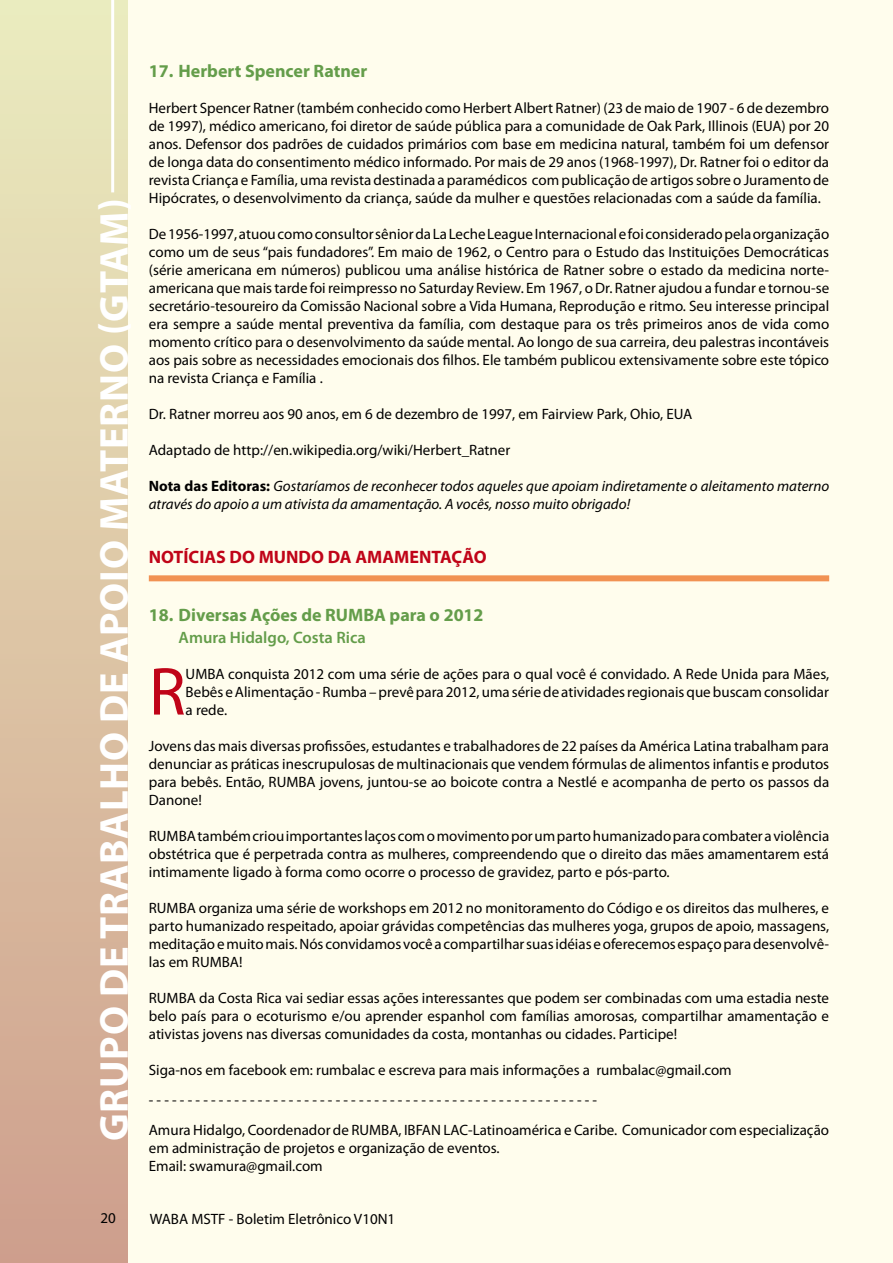
<style>
.page{position:relative;width:893px;height:1263px;background:#fffded}
.page>*{position:absolute;margin:0;border:0;box-sizing:border-box;transform-origin:0 0}
.t1{font:68.4px "Myriad Pro";color:#c00418}
.t2{font:700 40.5px "Myriad Pro";letter-spacing:.02em;color:#fff}
.t3{font:700 18px "Myriad Pro";color:#649d4a}
.t4{font:700 18px "Myriad Pro";color:#c00418}
.t5{font:600 16.5px "Myriad Pro";color:#649d4a}
.t6{font:15px/18px "Myriad Pro";color:#000;text-align:justify}
.t7{font:italic 15px/18px "Myriad Pro";color:#000}
.s1{font-weight:700;font-style:normal}
</style>
<div class="page">
<div style="left:0;top:0;width:128px;height:1263px;background:linear-gradient(to bottom,#ebecbf,#cf9e8c)"></div>
<hr style="left:111px;top:0;width:3px;height:192px;background:#fff">
<div style="left:149px;top:575px;width:680px;height:6px;background:#f19253"></div>
<h2 class="t2" style="left:88px;top:1141px;width:945px;rotate:-90deg">Grupo de Trabalho de Apoio Materno (GTAM)</h2>
<p class="t3" style="left:149px;top:59px;width:220px">17. Herbert Spencer Ratner</p>
<p class="t6" style="left:149px;top:99px;width:682px">Herbert Spencer Ratner (também conhecido como Herbert Albert Ratner) (23 de maio de 1907 - 6 de dezembro de 1997), médico americano, foi diretor de saúde pública para a comunidade de Oak Park, Illinois (EUA) por 20 anos. Defensor dos padrões de cuidados primários com base em medicina natural, também foi um defensor de longa data do consentimento médico informado. Por mais de 29 anos (1968-1997), Dr. Ratner foi o editor da revista Criança e Família, uma revista destinada a paramédicos com publicação de artigos sobre o Juramento de Hipócrates, o desenvolvimento da criança, saúde da mulher e questões relacionadas com a saúde da família.</p>
<p class="t6" style="left:149px;top:225px;width:682px">De 1956-1997, atuou como consultor sênior da La Leche League Internacional e foi considerado pela organização como um de seus “pais fundadores”. Em maio de 1962, o Centro para o Estudo das Instituições Democráticas (série americana em números) publicou uma análise histórica de Ratner sobre o estado da medicina norte&shy;americana que mais tarde foi reimpresso no Saturday Review. Em 1967, o Dr. Ratner ajudou a fundar e tornou-se secretário-tesoureiro da Comissão Nacional sobre a Vida Humana, Reprodução e ritmo. Seu interesse principal era sempre a saúde mental preventiva da família, com destaque para os três primeiros anos de vida como momento crítico para o desenvolvimento da saúde mental. Ao longo de sua carreira, deu palestras incontáveis aos pais sobre as necessidades emocionais dos filhos. Ele também publicou extensivamente sobre este tópico na revista Criança e Família .</p>
<p class="t6" style="left:149px;top:405px;width:545px">Dr. Ratner morreu aos 90 anos, em 6 de dezembro de 1997, em Fairview Park, Ohio, EUA</p>
<p class="t6" style="left:149px;top:441px;width:363px">Adaptado de http://en.wikipedia.org/wiki/Herbert_Ratner</p>
<p class="t7" style="left:149px;top:477px;width:682px"><span class="s1">Nota das Editoras:</span> Gostaríamos de reconhecer todos aqueles que apoiam indiretamente o aleitamento materno através do apoio a um ativista da amamentação. A vocês, nosso muito obrigado!</p>
<p class="t4" style="left:149px;top:545px;width:139px">NOTÍCIAS DO MUNDO</p>
<p class="t4" style="left:328px;top:545px;width:159px">DA AMAMENTAÇÃO</p>
<p class="t3" style="left:149px;top:603px;width:336px">18. Diversas Ações de RU MBA para o 2012</p>
<p class="t5" style="left:179px;top:626px;width:189px">Amura Hidalgo, Costa Rica</p>
<h1 class="t1" style="left:149px;top:649px;width:38px">R</h1>
<p class="t6" style="left:186px;top:664px;width:645px">UMBA conquista 2012 com uma série de ações para o qual você é convidado. A Rede Unida para Mães, Bebês e Alimentação - Rumba – prevê para 2012, uma série de atividades regionais que buscam consolidar a rede.</p>
<p class="t6" style="left:149px;top:736px;width:682px">Jovens das mais diversas profissões, estudantes e trabalhadores de 22 países da América Latina trabalham para denunciar as práticas inescrupulosas de multinacionais que vendem fórmulas de alimentos infantis e produtos para bebês. Então, RUMBA jovens, juntou-se ao boicote contra a Nestlé e acompanha de perto os passos da Danone!</p>
<p class="t6" style="left:149px;top:826px;width:682px">RUMBA também criou importantes laços com o movimento por um parto humanizado para combater a violência obstétrica que é perpetrada contra as mulheres, compreendendo que o direito das mães amamentarem está intimamente ligado à forma como ocorre o processo de gravidez, parto e pós-parto.</p>
<p class="t6" style="left:149px;top:898px;width:682px">RUMBA organiza uma série de workshops em 2012 no monitoramento do Código e os direitos das mulheres, e parto humanizado respeitado, apoiar grávidas competências das mulheres yoga, grupos de apoio, massagens, meditação e muito mais. Nós convidamos você a compartilhar suas idéias e oferecemos espaço para desenvolvê&shy;las em RUMBA!</p>
<p class="t6" style="left:149px;top:988px;width:682px">RUMBA da Costa Rica vai sediar essas ações interessantes que podem ser combinadas com uma estadia neste belo país para o ecoturismo e/ou aprender espanhol com famílias amorosas, compartilhar amamentação e ativistas jovens nas diversas comunidades da costa, montanhas ou cidades. Participe!</p>
<p class="t6" style="left:149px;top:1060px;width:584px">Siga-nos em facebook em: rumbalac e escreva para mais informações a rumbalac@gmail.com</p>
<p class="t6" style="left:149px;top:1084px;width:682px;line-height:30px">- - - - - - - - - - - - - - - - - - - - - - - - - - - - - - - - - - - - - - - - - - - - - - - - - - - - - - - - - -<br>Amura Hidalgo, Coordenador de RUMBA, IBFAN LAC-Latinoamérica e Caribe. Comunicador com especialização</p>
<p class="t6" style="left:149px;top:1138px;width:352px">em administração de projetos e organização de eventos.<br>Email: swamura@gmail.com</p>
<p class="t6" style="left:100px;top:1209px;width:17px">20</p>
<p class="t6" style="left:150px;top:1209px;width:247px">WABA MSTF - Boletim Eletrônico V10N1</p>
</div>
